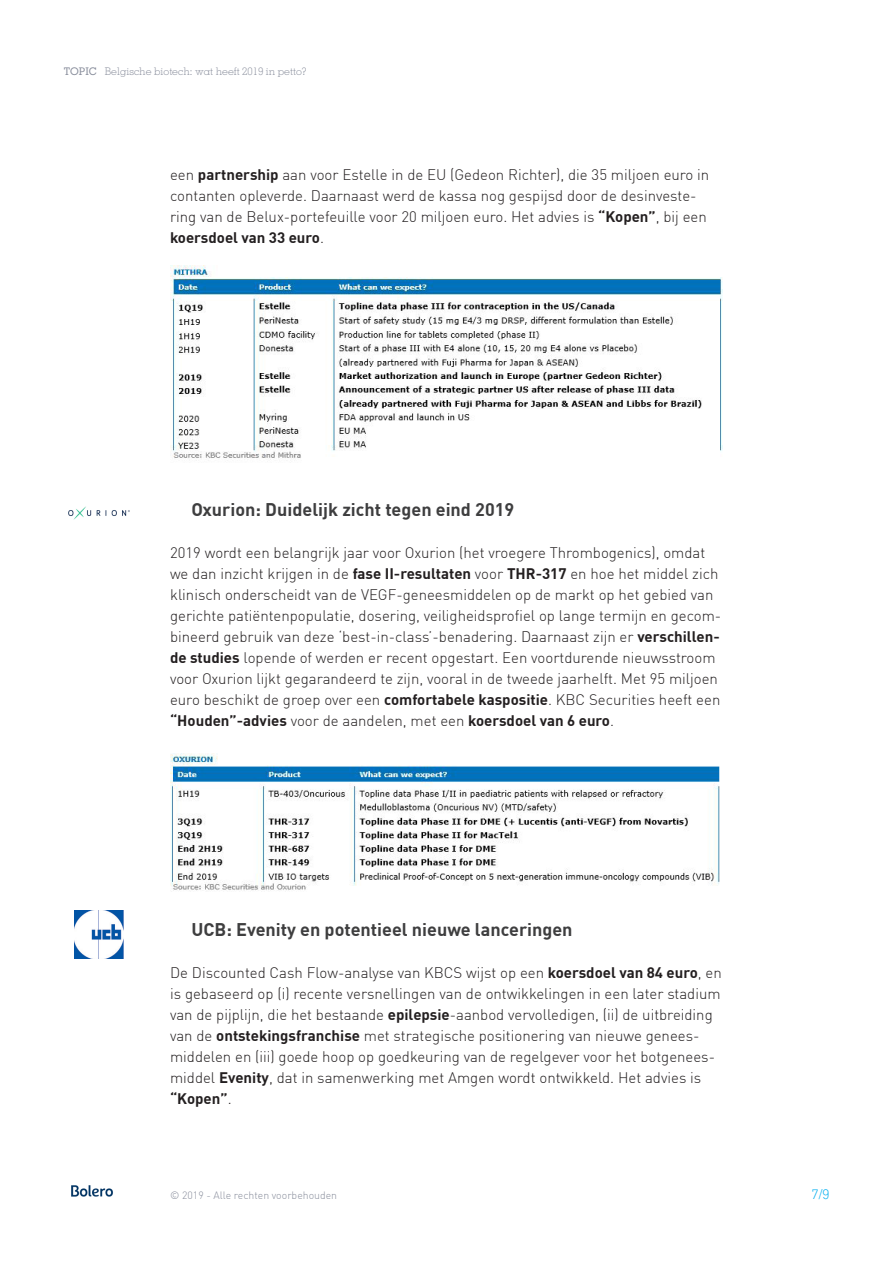
<style>
.page{position:relative;width:893px;height:1263px;background:#fff}
.page>*{position:absolute;margin:0;border:0;box-sizing:border-box;transform-origin:0 0}
.Titel-niv2-genummerd{font:700 18px "DIN Offc";color:#3e3e3f}
.Bodytekst-DIN-10pt{font:300 15px/21px "DIN Offc";color:#231f20}
.t1{font:300 13.5px "Memphis LT Std";color:#00aeef}
.t2{font:300 10.5px "Memphis LT Std";color:#8a8f9d}
.t3{font:300 10.5px "DIN Offc";color:#8a8f9d}
.s1{font-weight:500}
.s2{font-weight:700}
</style>
<div class="page">
<img style="left:71px;top:1185px;width:42px;height:12px">
<img style="left:170px;top:265px;width:553px;height:196px">
<img style="left:170px;top:754px;width:550px;height:137px">
<img style="left:68px;top:506px;width:62px;height:14px">
<img style="left:74px;top:910px;width:49px;height:49px">
<p class="t2" style="left:64px;top:65px;width:244px"><span class="s1">TOPIC</span> Belgische biotech: wat heeft 2019 in petto?</p>
<p class="Bodytekst-DIN-10pt" style="left:170px;top:164px;width:541px">een <span class="s2">partnership</span> aan voor Estelle in de EU (Gedeon Richter), die 35 miljoen euro in contanten opleverde. Daarnaast werd de kassa nog gespijsd door de desinveste&shy;ring van de Belux-portefeuille voor 20 miljoen euro. Het advies is <span class="s2">“Kopen”</span>, bij een <span class="s2">koersdoel van 33 euro</span>.</p>
<p class="Titel-niv2-genummerd" style="left:191px;top:498px;width:324px">Oxurion: Duidelijk zicht tegen eind 2019</p>
<p class="Bodytekst-DIN-10pt" style="left:170px;top:542px;width:553px">2019 wordt een belangrijk jaar voor Oxurion (het vroegere Thrombogenics), omdat we dan inzicht krijgen in de <span class="s2">fase II-resultaten</span> voor <span class="s2">THR-317</span> en hoe het middel zich klinisch onderscheidt van de VEGF-geneesmiddelen op de markt op het gebied van gerichte patiëntenpopulatie, dosering, veiligheidsprofiel op lange termijn en gecom&shy;bineerd gebruik van deze ‘best-in-class’-benadering. Daarnaast zijn er <span class="s2">verschillen&shy;de studies</span> lopende of werden er recent opgestart. Een voortdurende nieuwsstroom voor Oxurion lijkt gegarandeerd te zijn, vooral in de tweede jaarhelft. Met 95 miljoen euro beschikt de groep over een <span class="s2">comfortabele kaspositie</span>. KBC Securities heeft een <span class="s2">“Houden”-advies</span> voor de aandelen, met een <span class="s2">koersdoel van 6 euro</span>.</p>
<p class="Titel-niv2-genummerd" style="left:191px;top:918px;width:383px">UCB: Evenity en potentieel nieuwe lanceringen</p>
<p class="Bodytekst-DIN-10pt" style="left:170px;top:962px;width:553px">De Discounted Cash Flow-analyse van KBCS wijst op een <span class="s2">koersdoel van 84 euro</span>, en is gebaseerd op (i) recente versnellingen van de ontwikkelingen in een later stadium van de pijplijn, die het bestaande <span class="s2">epilepsie</span>-aanbod vervolledigen, (ii) de uitbreiding van de <span class="s2">ontstekingsfranchise</span> met strategische positionering van nieuwe genees&shy;middelen en (iii) goede hoop op goedkeuring van de regelgever voor het botgenees&shy;middel <span class="s2">Evenity</span>, dat in samenwerking met Amgen wordt ontwikkeld. Het advies is <span class="s2">“Kopen”</span>.</p>
<p class="t3" style="left:170px;top:1189px;width:169px">© 2019 - Alle rechten voorbehouden</p>
<p class="t1" style="left:812px;top:1186px;width:19px">7/9</p>
</div>
